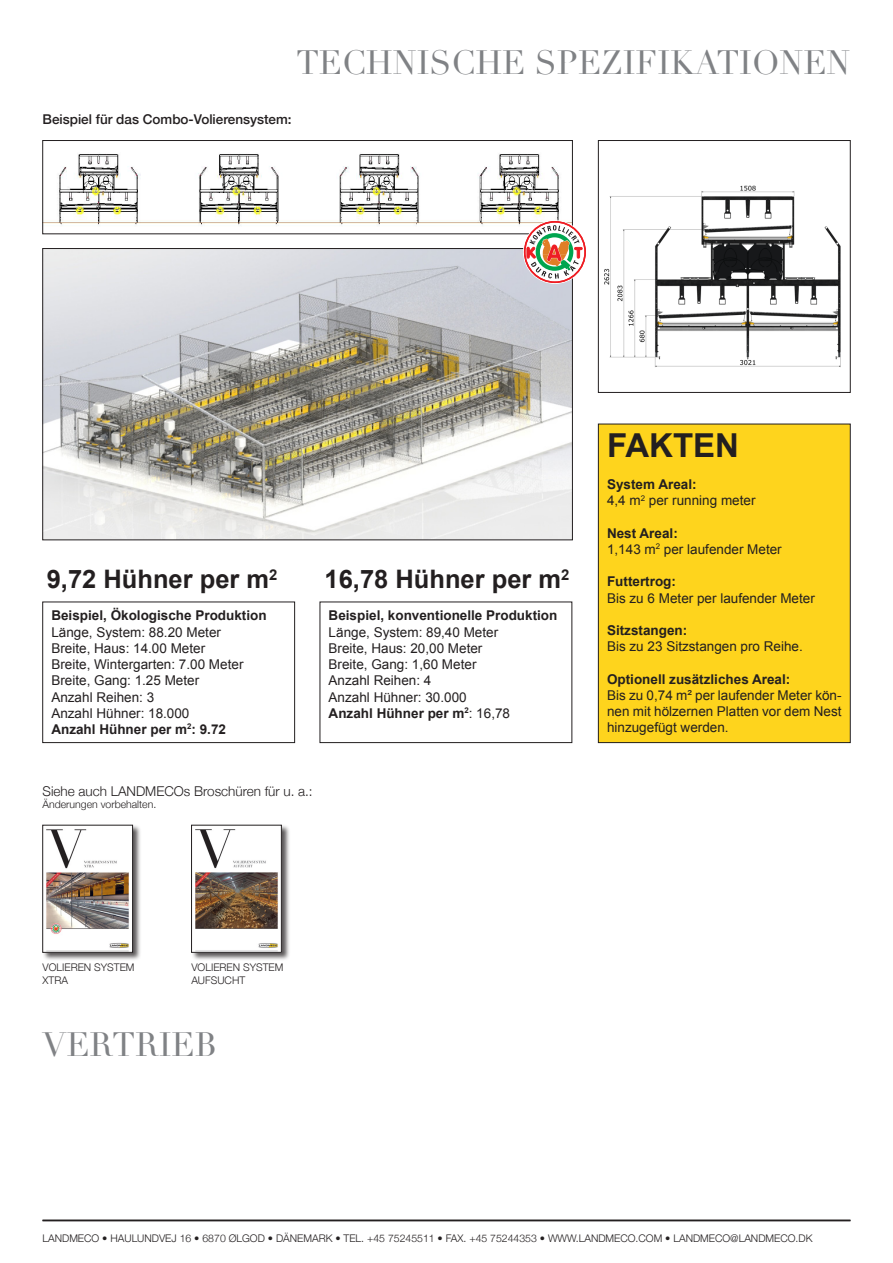
<style>
.page{position:relative;width:893px;height:1263px;background:#fff}
.page>*{position:absolute;margin:0;border:0;box-sizing:border-box;transform-origin:0 0}
.t1{font:33px "Didot";color:#808285}
.t2{font:700 33px "Arial";color:#231f20}
.t3{font:700 25.5px "Arial";color:#231f20}
.t4{font:13.5px/16.2px "Arial";color:#231f20}
.t5{font:700 13.5px "Arial";color:#231f20}
.t6{font:300 13.5px "Helvetica Neue";color:#231f20}
.t7{font:500 13.5px "Helvetica Neue";color:#231f20}
.t8{font:300 10.5px/12.6px "Helvetica Neue";color:#231f20}
.s1{font-weight:700}
</style>
<div class="page">
<img style="left:45px;top:154px;width:526px;height:72px">
<div style="left:43px;top:140px;width:530px;height:94px;border:1px solid #231f20"></div>
<img style="left:604px;top:185px;width:237px;height:182px">
<div style="left:598px;top:140px;width:252px;height:253px;border:1px solid #231f20"></div>
<img style="left:45px;top:250px;width:526px;height:288px">
<div style="left:43px;top:248px;width:530px;height:292px;border:1px solid #231f20"></div>
<div style="left:523px;top:220px;width:64px;height:64px;border:3px solid #fff;border-radius:50%"></div>
<div style="left:524px;top:221px;width:62px;height:62px;border:2px solid #ee1d23;border-radius:50%"></div>
<svg style="left:527px;top:225px;width:55px;height:55px"></svg>
<div style="left:42px;top:824px;width:99px;height:137px;background:#231f20;opacity:.75"></div>
<img style="left:45px;top:827px;width:86px;height:123px">
<div style="left:43px;top:825px;width:90px;height:127px;border:1px solid #231f20"></div>
<div style="left:191px;top:824px;width:99px;height:137px;background:#231f20;opacity:.75"></div>
<img style="left:193px;top:827px;width:87px;height:123px">
<div style="left:191px;top:825px;width:91px;height:127px;border:1px solid #231f20"></div>
<hr style="left:43px;top:1220px;width:807px;height:1px;background:#231f20">
<div style="left:598px;top:424px;width:252px;height:319px;background:#fed41d"></div>
<div style="left:598px;top:424px;width:252px;height:319px;border:1px solid #231f20"></div>
<div style="left:320px;top:602px;width:252px;height:141px;border:1px solid #231f20"></div>
<div style="left:43px;top:602px;width:252px;height:141px;border:1px solid #231f20"></div>
<h1 class="t1" style="left:296px;top:42px;width:556px">TECHNISCHE SPEZIFIKATIONEN</h1>
<p class="t7" style="left:43px;top:108px;width:251px">Beispiel für das Combo-Volierensystem:</p>
<h2 class="t3" style="left:47px;top:562px;width:232px">9,72 Hühner per m<sup>2</sup></h2>
<p class="t5" style="left:51px;top:607px;width:217px">Beispiel, Ökologische Produktion</p>
<p class="t4" style="left:51px;top:624px;width:194px">Länge, System: 88.20 Meter<br>Breite, Haus: 14.00 Meter<br>Breite, Wintergarten: 7.00 Meter<br>Breite, Gang: 1.25 Meter<br>Anzahl Reihen: 3<br>Anzahl Hühner: 18.000<br><span class="s1">Anzahl Hühner per m</span><sup>2</sup><span class="s1">: 9.72</span></p>
<h2 class="t3" style="left:325px;top:562px;width:246px">16,78 Hühner per m<sup>2</sup></h2>
<p class="t5" style="left:329px;top:607px;width:230px">Beispiel, konventionelle Produktion</p>
<p class="t4" style="left:329px;top:624px;width:183px">Länge, System: 89,40 Meter<br>Breite, Haus: 20,00 Meter<br>Breite, Gang: 1,60 Meter<br>Anzahl Reihen: 4<br>Anzahl Hühner: 30.000<br><span class="s1">Anzahl Hühner per m</span><sup>2</sup>: 16,78</p>
<p class="t6" style="left:43px;top:780px;width:272px">Siehe auch LANDMECOs Broschüren für u. a.:</p>
<p class="t8" style="left:43px;top:797px;width:115px">Änderungen vorbehalten.</p>
<h1 class="t2" style="left:607px;top:423px;width:133px">FAKTEN</h1>
<p class="t4" style="left:607px;top:476px;width:150px"><span class="s1">System Areal:<br></span>4,4 m<sup>2</sup> per running meter</p>
<p class="t4" style="left:607px;top:525px;width:176px"><span class="s1">Nest Areal:<br></span>1,143 m<sup>2</sup> per laufender Meter</p>
<p class="t5" style="left:607px;top:573px;width:70px">Futtertrog:</p>
<p class="t4" style="left:607px;top:590px;width:209px">Bis zu 6 Meter per laufender Meter</p>
<p class="t5" style="left:607px;top:621px;width:82px">Sitzstangen:</p>
<p class="t4" style="left:607px;top:638px;width:197px">Bis zu 23 Sitzstangen pro Reihe.</p>
<p class="t5" style="left:607px;top:670px;width:185px">Optionell zusätzliches Areal:</p>
<p class="t4" style="left:607px;top:687px;width:236px;text-align:justify">Bis zu 0,74 m² per laufender Meter kön&shy;nen mit hölzernen Platten vor dem Nest hinzugefügt werden.</p>
<p class="t8" style="left:43px;top:960px;width:94px">VOLIEREN SYSTEM<br>XTRA</p>
<p class="t8" style="left:191px;top:960px;width:94px">VOLIEREN SYSTEM<br>AUFSUCHT</p>
<h1 class="t1" style="left:43px;top:1025px;width:176px">VERTRIEB</h1>
<p class="t8" style="left:43px;top:1231px;width:771px">LANDMECO • HAULUNDVEJ 16 • 6870 ØLGOD • DÄNEMARK • TEL. +45 75245511 • FAX. +45 75244353 • WWW.LANDMECO.COM • LANDMECO@LANDMECO.DK</p>
</div>
